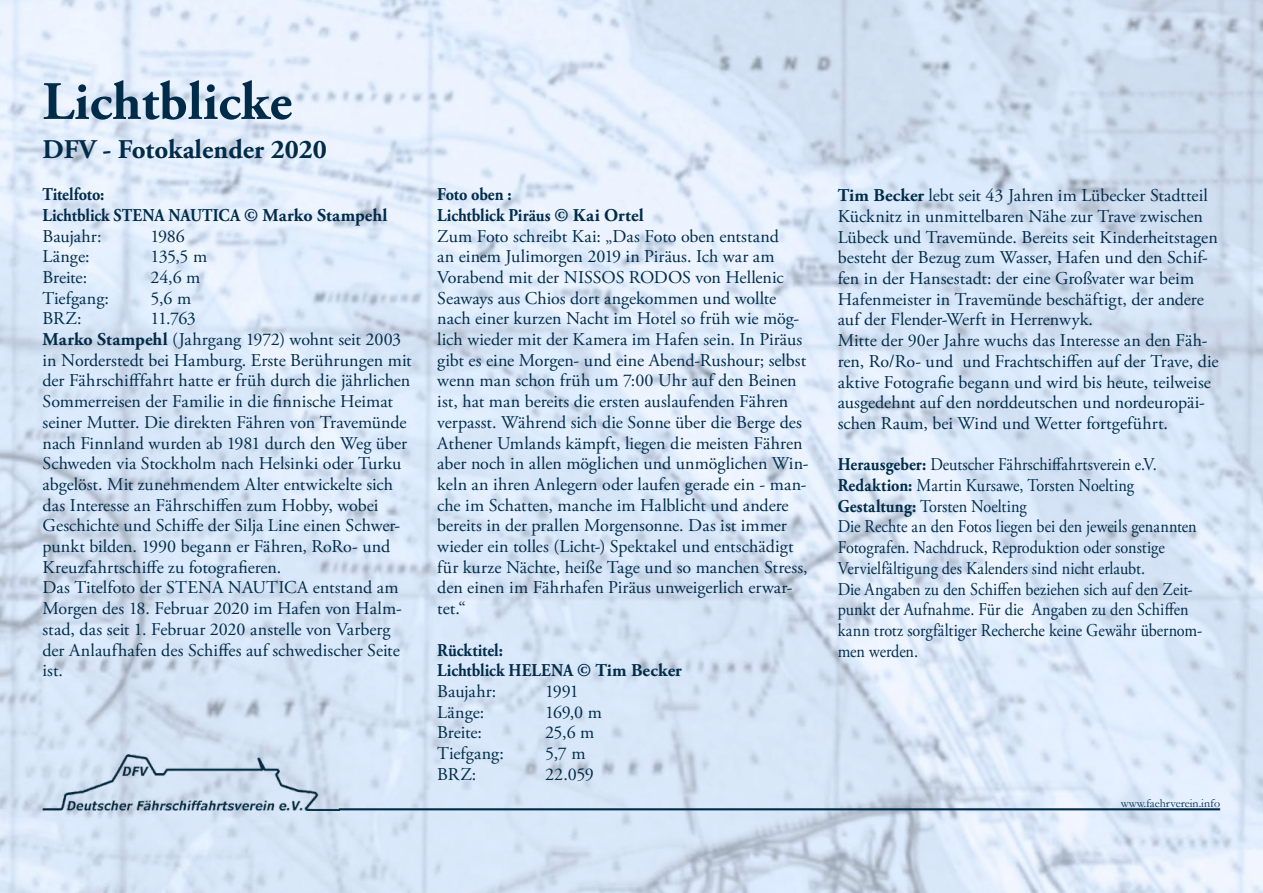
<style>
.page{position:relative;width:1263px;height:893px;background:#fff}
.page>*{position:absolute;margin:0;border:0;box-sizing:border-box;transform-origin:0 0}
.t1{font:700 54px "Adobe Garamond Pro";color:#002c4a}
.t2{font:700 27px "Adobe Garamond Pro";color:#002c4a}
.t3{font:18px/20.7px "Adobe Garamond Pro";color:#002c4a}
.t4{font:18px/20.7px "Adobe Garamond Pro";color:#002c4a;scale:.9 1}
.t5{font:700 18px/20.7px "Adobe Garamond Pro";color:#002c4a;scale:.9 1}
.t6{font:12px "Garamond";color:#002c4a}
.s1{font-weight:700}
</style>
<div class="page">
<img style="left:0;top:0;width:1263px;height:893px">
<img style="left:43px;top:755px;width:297px;height:56px">
<hr style="left:339px;top:808px;width:881px;height:2px;background:#002c4a">
<h1 class="t1" style="left:43px;top:70px;width:251px">Lichtblicke</h1>
<h2 class="t2" style="left:43px;top:134px;width:286px">DFV - Fotokalender 2020</h2>
<p class="t5" style="left:43px;top:184px;width:385px">Titelfoto:<br>Lichtblick STENA NAUTICA © Marko Stampehl</p>
<p class="t3" style="left:43px;top:226px;width:60px">Baujahr:</p>
<p class="t3" style="left:151px;top:226px;width:36px">1986</p>
<p class="t3" style="left:43px;top:247px;width:49px">Länge:</p>
<p class="t3" style="left:151px;top:247px;width:58px">135,5 m</p>
<p class="t3" style="left:43px;top:267px;width:46px">Breite:</p>
<p class="t3" style="left:151px;top:267px;width:51px">24,6 m</p>
<p class="t3" style="left:43px;top:288px;width:68px">Tiefgang:</p>
<p class="t3" style="left:151px;top:288px;width:42px">5,6 m</p>
<p class="t3" style="left:43px;top:309px;width:41px">BRZ:</p>
<p class="t3" style="left:43px;top:309px;width:371px;text-indent:108px">11.763<br><span class="s1">Marko Stampehl</span> (Jahrgang 1972) wohnt seit 2003 in Norderstedt bei Hamburg. Erste Berührungen mit der Fährschifffahrt hatte er früh durch die jährlichen Sommerreisen der Familie in die finnische Heimat seiner Mutter. Die direkten Fähren von Travemünde nach Finnland wurden ab 1981 durch den Weg über Schweden via Stockholm nach Helsinki oder Turku abgelöst. Mit zunehmendem Alter entwickelte sich das Interesse an Fährschiffen zum Hobby, wobei Geschichte und Schiffe der Silja Line einen Schwer&shy;punkt bilden. 1990 begann er Fähren, RoRo- und Kreuzfahrtschiffe zu fotografieren.<br>Das Titelfoto der STENA NAUTICA entstand am Morgen des 18. Februar 2020 im Hafen von Halm&shy;stad, das seit 1. Februar 2020 anstelle von Varberg der Anlaufhafen des Schiffes auf schwedischer Seite ist.</p>
<p class="t5" style="left:437px;top:184px;width:231px">Foto oben :<br>Lichtblick Piräus © Kai Ortel</p>
<p class="t3" style="left:437px;top:226px;width:373px">Zum Foto schreibt Kai: „Das Foto oben entstand<br>an einem Julimorgen 2019 in Piräus. Ich war am Vorabend mit der NISSOS RODOS von Hellenic Seaways aus Chios dort angekommen und wollte nach einer kurzen Nacht im Hotel so früh wie mög&shy;lich wieder mit der Kamera im Hafen sein. In Piräus gibt es eine Morgen- und eine Abend-Rushour; selbst wenn man schon früh um 7:00 Uhr auf den Beinen ist, hat man bereits die ersten auslaufenden Fähren verpasst. Während sich die Sonne über die Berge des Athener Umlands kämpft, liegen die meisten Fähren aber noch in allen möglichen und unmöglichen Win&shy;keln an ihren Anlegern oder laufen gerade ein - man&shy;che im Schatten, manche im Halblicht und andere bereits in der prallen Morgensonne. Das ist immer wieder ein tolles (Licht-) Spektakel und entschädigt für kurze Nächte, heiße Tage und so manchen Stress, den einen im Fährhafen Piräus unweigerlich erwar&shy;tet.“</p>
<p class="t5" style="left:437px;top:640px;width:273px">Rücktitel:<br>Lichtblick HELENA © Tim Becker</p>
<p class="t3" style="left:437px;top:681px;width:60px">Baujahr:</p>
<p class="t3" style="left:545px;top:681px;width:35px">1991</p>
<p class="t3" style="left:437px;top:702px;width:49px">Länge:</p>
<p class="t3" style="left:545px;top:702px;width:58px">169,0 m</p>
<p class="t3" style="left:437px;top:723px;width:46px">Breite:</p>
<p class="t3" style="left:545px;top:723px;width:51px">25,6 m</p>
<p class="t3" style="left:437px;top:744px;width:68px">Tiefgang:</p>
<p class="t3" style="left:545px;top:744px;width:42px">5,7 m</p>
<p class="t3" style="left:437px;top:764px;width:41px">BRZ:</p>
<p class="t3" style="left:545px;top:764px;width:50px">22.059</p>
<p class="t3" style="left:838px;top:186px;width:382px"><span class="s1">Tim Becker</span> lebt seit 43 Jahren im Lübecker Stadtteil Kücknitz in unmittelbaren Nähe zur Trave zwischen Lübeck und Travemünde. Bereits seit Kinderheitstagen besteht der Bezug zum Wasser, Hafen und den Schif&shy;fen in der Hansestadt: der eine Großvater war beim Hafenmeister in Travemünde beschäftigt, der andere auf der Flender-Werft in Herrenwyk.<br>Mitte der 90er Jahre wuchs das Interesse an den Fäh&shy;ren, Ro/Ro- und und Frachtschiffen auf der Trave, die aktive Fotografie begann und wird bis heute, teilweise ausgedehnt auf den norddeutschen und nordeuropäi&shy;schen Raum, bei Wind und Wetter fortgeführt.</p>
<p class="t4" style="left:838px;top:455px;width:407px"><span class="s1">Herausgeber:</span> Deutscher Fährschiffahrtsverein e.V.<br><span class="s1">Redaktion:</span> Martin Kursawe, Torsten Noelting <span class="s1">Gestaltung:</span> Torsten Noelting<br>Die Rechte an den Fotos liegen bei den jeweils genannten Fotografen. Nachdruck, Reproduktion oder sonstige Vervielfältigung des Kalenders sind nicht erlaubt.<br>Die Angaben zu den Schiffen beziehen sich auf den Zeit&shy;punkt der Aufnahme. Für die Angaben zu den Schiffen kann trotz sorgfältiger Recherche keine Gewähr übernom&shy;men werden.</p>
<p class="t6" style="left:1121px;top:795px;width:101px">www.faehrverein.info</p>
</div>
